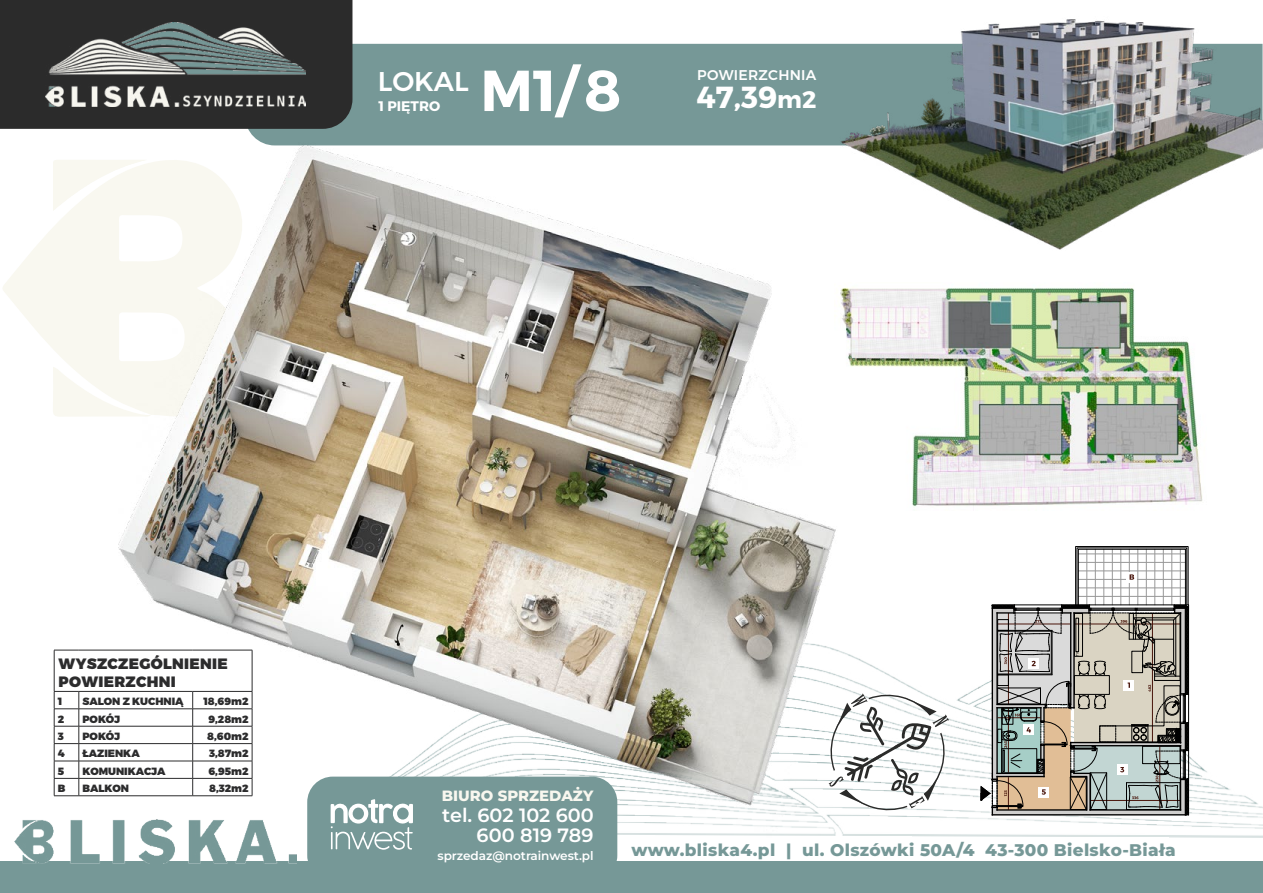
<style>
.page{position:relative;width:1263px;height:893px;background:#fff}
.page>*{position:absolute;margin:0;border:0;box-sizing:border-box;transform-origin:0 0}
.t1{font:700 57.6px "Montserrat";color:#fff}
.t2{font:700 30.45px "Montserrat";color:#fff}
.t3{font:500 27.15px "Montserrat";color:#fff}
.t4{font:600 19.2px/19.8px "Montserrat";color:#fff;text-align:right}
.t5{font:800 16.8px "Montserrat";letter-spacing:.02em;color:#769897}
.t6{font:900 15px/18px "Montserrat";letter-spacing:.02em;color:#2c2c2d}
.t7{font:800 14.85px "Montserrat";color:#f8f7ef}
.t8{font:500 14.1px "Montserrat";letter-spacing:.02em;color:#fff}
.t9{font:700 13.8px "Montserrat";color:#fff}
.t10{font:600 12.15px "Montserrat";letter-spacing:-.005em;color:#fff}
.t11{font:900 10.5px "Montserrat";color:#2c2c2d}
.s1{font-size:24px}
</style>
<div class="page">
<img style="left:929px;top:641px;width:334px;height:197px">
<div style="left:307px;top:777px;width:310px;height:104px;background:#769897;border-radius:26px"></div>
<div style="left:0;top:862px;width:1263px;height:31px;background:#769897"></div>
<svg style="left:331px;top:839px;width:81px;height:11px"></svg>
<div style="left:248px;top:44px;width:587px;height:92px;background:#769897"></div>
<div style="left:0;top:0;width:352px;height:129px;background:#2b2b2b"></div>
<img style="left:15px;top:820px;width:281px;height:44px">
<img style="left:46px;top:23px;width:259px;height:83px">
<svg style="left:3px;top:227px;width:51px;height:123px;fill:#f9f8f0"></svg>
<img style="left:929px;top:288px;width:274px;height:218px">
<img style="left:835px;top:19px;width:428px;height:231px">
<svg style="left:929px;top:693px;width:20px;height:118px"></svg>
<hr style="left:1078px;top:596px;width:107px;height:1px;background:#989898">
<hr style="left:1078px;top:588px;width:107px;height:1px;background:#989898">
<hr style="left:1078px;top:579px;width:107px;height:1px;background:#989898">
<hr style="left:1078px;top:571px;width:107px;height:1px;background:#989898">
<hr style="left:1078px;top:562px;width:107px;height:1px;background:#989898">
<hr style="left:1078px;top:554px;width:107px;height:1px;background:#989898">
<hr style="left:1180px;top:549px;width:1px;height:56px;background:#989898">
<hr style="left:1171px;top:549px;width:1px;height:56px;background:#989898">
<hr style="left:1163px;top:549px;width:1px;height:56px;background:#989898">
<hr style="left:1154px;top:549px;width:1px;height:56px;background:#989898">
<hr style="left:1146px;top:549px;width:1px;height:56px;background:#989898">
<hr style="left:1137px;top:549px;width:1px;height:56px;background:#989898">
<hr style="left:1129px;top:549px;width:1px;height:56px;background:#989898">
<hr style="left:1120px;top:549px;width:1px;height:56px;background:#989898">
<hr style="left:1112px;top:549px;width:1px;height:56px;background:#989898">
<hr style="left:1103px;top:549px;width:1px;height:56px;background:#989898">
<hr style="left:1095px;top:549px;width:1px;height:56px;background:#989898">
<hr style="left:1086px;top:549px;width:1px;height:56px;background:#989898">
<div style="left:1075px;top:546px;width:113px;height:59px;border:1px solid #000"></div>
<div style="left:1078px;top:549px;width:108px;height:56px;border:1px solid #000"></div>
<svg style="left:981px;top:605px;width:208px;height:211px;background:#aaa9a0"></svg>
<hr style="left:996px;top:708px;width:2px;height:65px;background:#000">
<div style="left:1126px;top:572px;width:11px;height:10px;background:#fff"></div>
<svg style="left:1129px;top:574px;width:5px;height:6px"></svg>
<img style="left:54px;top:136px;width:875px;height:703px">
<h1 class="t1" style="left:480px;top:55px;width:142px">M1/ 8</h1>
<h3 class="t3" style="left:378px;top:59px;width:93px">LOKAL</h3>
<h3 class="t8" style="left:697px;top:64px;width:121px">POWIERZCHNIA</h3>
<h3 class="t9" style="left:378px;top:97px;width:63px">1 PIĘTRO</h3>
<h2 class="t2" style="left:696px;top:78px;width:122px">47,39<span class="s1">m2</span></h2>
<h3 class="t6" style="left:59px;top:655px;width:171px">WYSZCZEGÓLNIENIE<br>POWIERZCHNI</h3>
<p class="t11" style="left:58px;top:695px;width:6px">1</p>
<p class="t11" style="left:82px;top:695px;width:103px">SALON Z KUCHNIĄ</p>
<p class="t11" style="left:203px;top:695px;width:47px">18,69m2</p>
<p class="t11" style="left:58px;top:712px;width:8px">2</p>
<p class="t11" style="left:82px;top:712px;width:39px">POKÓJ</p>
<p class="t11" style="left:208px;top:712px;width:42px">9,28m2</p>
<p class="t11" style="left:58px;top:730px;width:8px">3</p>
<p class="t11" style="left:82px;top:730px;width:39px">POKÓJ</p>
<p class="t11" style="left:207px;top:730px;width:43px">8,60m2</p>
<p class="t11" style="left:58px;top:747px;width:8px">4</p>
<p class="t11" style="left:82px;top:747px;width:59px">ŁAZIENKA</p>
<p class="t11" style="left:209px;top:747px;width:41px">3,87m2</p>
<p class="t11" style="left:58px;top:764px;width:8px">5</p>
<p class="t11" style="left:82px;top:764px;width:85px">KOMUNIKACJA</p>
<p class="t11" style="left:208px;top:764px;width:42px">6,95m2</p>
<p class="t11" style="left:58px;top:782px;width:9px">B</p>
<p class="t11" style="left:82px;top:782px;width:48px">BALKON</p>
<p class="t11" style="left:209px;top:782px;width:41px">8,32m2</p>
<h3 class="t7" style="left:442px;top:785px;width:153px">BIURO SPRZEDAŻY</h3>
<h3 class="t4" style="left:442px;top:805px;width:153px">tel. 602 102 600<br>600 819 789</h3>
<p class="t10" style="left:437px;top:847px;width:158px">sprzedaz@notrainwest.pl</p>
<h3 class="t5" style="left:631px;top:839px;width:546px">www.bliska4.pl | ul. Olszówki 50A/4 43-300 Bielsko-Biała</h3>
</div>
